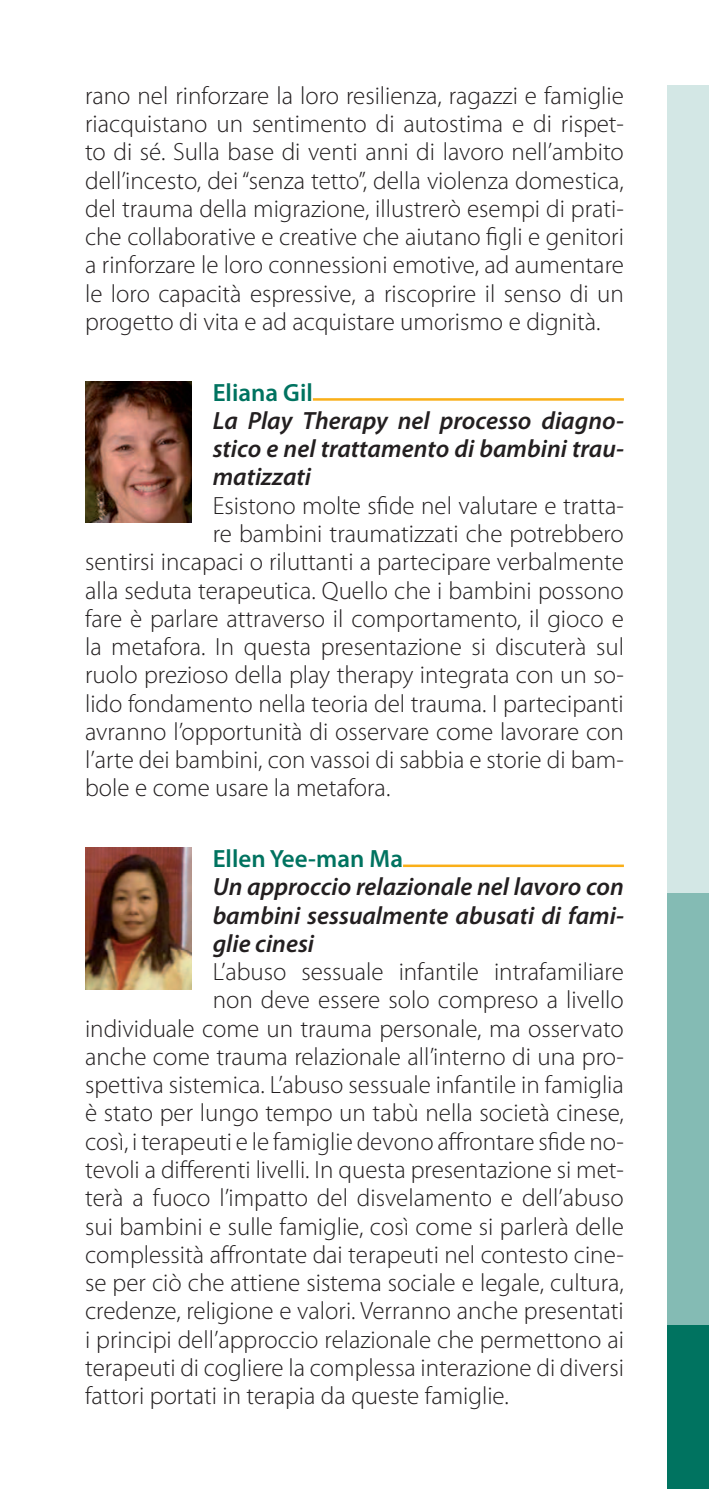
<style>
.page{position:relative;width:709px;height:1489px;background:#fff}
.page>*{position:absolute;margin:0;border:0;box-sizing:border-box;transform-origin:0 0}
.t1{font:300 25px/28.2px "Myriad Pro";color:#231f20;text-align:justify}
.t2{font:italic 600 25px/28.2px "Myriad Pro";color:#231f20;text-align:justify}
.t3{font:600 25px "Myriad Pro";color:#007360}
</style>
<div class="page">
<div style="left:667px;top:85px;width:42px;height:1220px;background:#d3e7e5"></div>
<div style="left:667px;top:893px;width:42px;height:505px;background:#84bbb4"></div>
<div style="left:667px;top:1325px;width:42px;height:163px;background:#007360"></div>
<hr style="left:85px;top:398px;width:539px;height:2px;background:#faaf18">
<div style="left:85px;top:397px;width:228px;height:5px;background:#fff"></div>
<hr style="left:85px;top:864px;width:539px;height:3px;background:#faaf18">
<div style="left:85px;top:863px;width:318px;height:5px;background:#fff"></div>
<img style="left:85px;top:381px;width:106px;height:142px">
<img style="left:85px;top:847px;width:106px;height:142px">
<p class="t1" style="left:85px;top:82px;width:540px">rano nel rinforzare la loro resilienza, ragazzi e famiglie riacquistano un sentimento di autostima e di rispet&shy;to di sé. Sulla base di venti anni di lavoro nell’ambito dell’incesto, dei “senza tetto”, della violenza domestica, del trauma della migrazione, illustrerò esempi di prati&shy;che collaborative e creative che aiutano figli e genitori a rinforzare le loro connessioni emotive, ad aumentare le loro capacità espressive, a riscoprire il senso di un progetto di vita e ad acquistare umorismo e dignità.</p>
<p class="t3" style="left:213px;top:376px;width:102px">Eliana Gil</p>
<p class="t2" style="left:213px;top:406px;width:413px">La Play Therapy nel processo diagno&shy;stico e nel trattamento di bambini trau&shy;matizzati</p>
<p class="t1" style="left:213px;top:491px;width:413px">Esistono molte sfide nel valutare e tratta-</p>
<p class="t1" style="left:213px;top:520px;width:413px">re bambini traumatizzati che potrebbero</p>
<p class="t1" style="left:85px;top:548px;width:540px">sentirsi incapaci o riluttanti a partecipare verbalmente</p>
<p class="t1" style="left:85px;top:576px;width:540px">alla seduta terapeutica. Quello che i bambini possono</p>
<p class="t1" style="left:85px;top:604px;width:540px">fare è parlare attraverso il comportamento, il gioco e</p>
<p class="t1" style="left:85px;top:633px;width:540px">la metafora. In questa presentazione si discuterà sul</p>
<p class="t1" style="left:85px;top:661px;width:540px">ruolo prezioso della play therapy integrata con un so-</p>
<p class="t1" style="left:85px;top:689px;width:540px">lido fondamento nella teoria del trauma. I partecipanti</p>
<p class="t1" style="left:85px;top:717px;width:540px">avranno l’opportunità di osservare come lavorare con</p>
<p class="t1" style="left:85px;top:746px;width:540px">l’arte dei bambini, con vassoi di sabbia e storie di bam-</p>
<p class="t1" style="left:85px;top:774px;width:307px">bole e come usare la metafora.</p>
<p class="t3" style="left:213px;top:842px;width:192px">Ellen Yee-man Ma</p>
<p class="t2" style="left:213px;top:872px;width:412px">Un approccio relazionale nel lavoro con bambini sessualmente abusati di fami&shy;glie cinesi</p>
<p class="t1" style="left:213px;top:958px;width:413px">L’abuso sessuale infantile intrafamiliare</p>
<p class="t1" style="left:213px;top:986px;width:413px">non deve essere solo compreso a livello</p>
<p class="t1" style="left:85px;top:1014px;width:540px">individuale come un trauma personale, ma osservato</p>
<p class="t1" style="left:85px;top:1042px;width:540px">anche come trauma relazionale all’interno di una pro-</p>
<p class="t1" style="left:85px;top:1071px;width:540px">spettiva sistemica. L’abuso sessuale infantile in famiglia</p>
<p class="t1" style="left:85px;top:1099px;width:540px">è stato per lungo tempo un tabù nella società cinese,</p>
<p class="t1" style="left:85px;top:1127px;width:540px">così, i terapeuti e le famiglie devono affrontare sfide no-</p>
<p class="t1" style="left:85px;top:1155px;width:540px">tevoli a differenti livelli. In questa presentazione si met-</p>
<p class="t1" style="left:85px;top:1184px;width:540px">terà a fuoco l’impatto del disvelamento e dell’abuso</p>
<p class="t1" style="left:85px;top:1212px;width:540px">sui bambini e sulle famiglie, così come si parlerà delle</p>
<p class="t1" style="left:85px;top:1240px;width:540px">complessità affrontate dai terapeuti nel contesto cine-</p>
<p class="t1" style="left:85px;top:1268px;width:540px">se per ciò che attiene sistema sociale e legale, cultura,</p>
<p class="t1" style="left:85px;top:1297px;width:540px">credenze, religione e valori. Verranno anche presentati</p>
<p class="t1" style="left:85px;top:1325px;width:540px">i principi dell’approccio relazionale che permettono ai</p>
<p class="t1" style="left:85px;top:1353px;width:540px">terapeuti di cogliere la complessa interazione di diversi</p>
<p class="t1" style="left:85px;top:1381px;width:425px">fattori portati in terapia da queste famiglie.</p>
</div>
